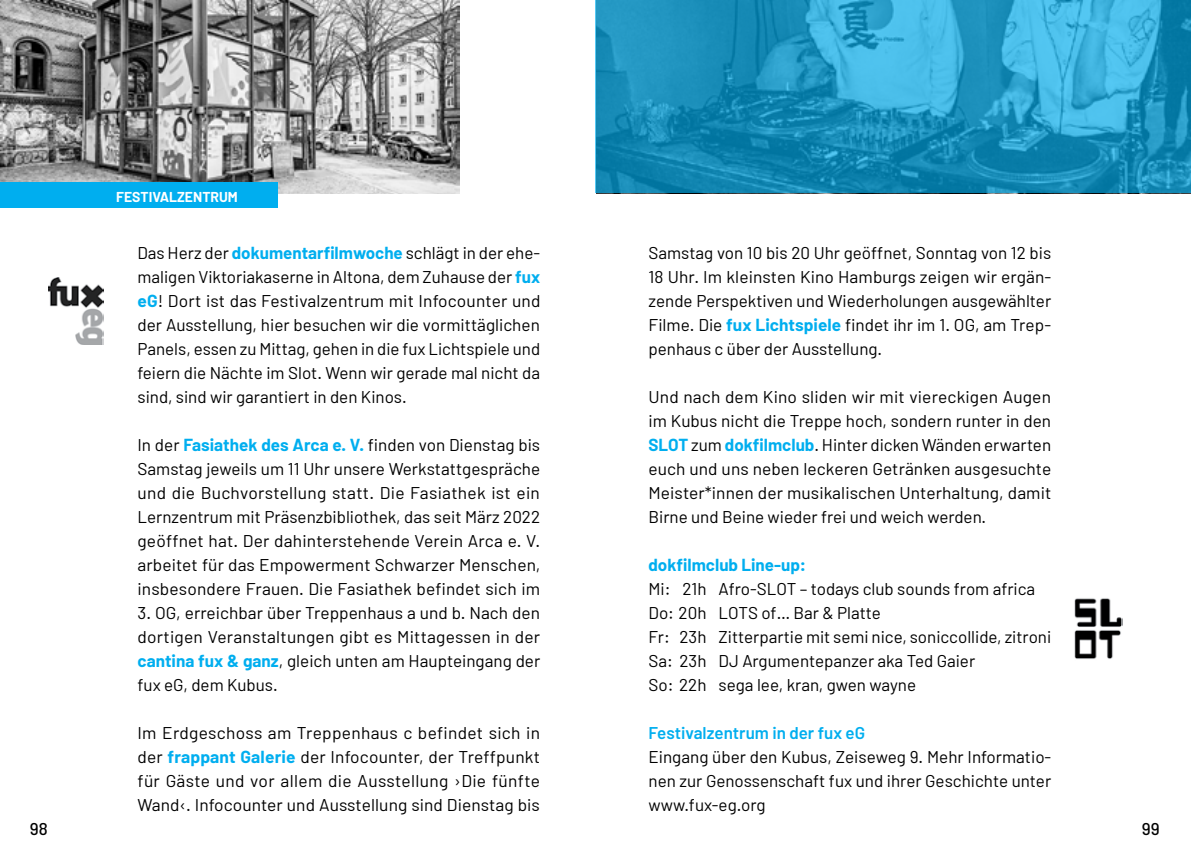
<style>
.page{position:relative;width:1191px;height:851px;background:#fff}
.page>*{position:absolute;margin:0;border:0;box-sizing:border-box;transform-origin:0 0}
.t1{font:17px/24px "Barlow";color:#000;text-align:justify}
.t2{font:600 17px "Barlow";color:#00aeef}
.t3{font:700 17px "Barlow";color:#00aeef}
.t4{font:500 17px "Barlow";color:#000}
.t5{font:700 14px "Barlow";color:#fff}
.s1{font-weight:700;color:#00aeef}
</style>
<div class="page">
<img style="left:49px;top:277px;width:55px;height:67px">
<img style="left:1074px;top:598px;width:48px;height:61px">
<img style="left:0;top:0;width:459px;height:193px">
<div style="left:0;top:181px;width:278px;height:26px;background:#00aeef"></div>
<svg style="left:595px;top:0;width:596px;height:193px;background:#2296c2"></svg>
<p class="t5" style="left:29px;top:188px;width:228px">FESTIVALZENTRUM &amp; DOKFILMCLUB</p>
<p class="t5" style="left:116px;top:188px;width:123px">FESTIVALZENTRUM</p>
<p class="t1" style="left:137px;top:240px;width:404px">Das Herz der <span class="s1">dokumentarfilmwoche</span> schlägt in der ehe&shy;maligen Viktoriakaserne in Altona, dem Zuhause der <span class="s1">fux eG</span>! Dort ist das Festivalzentrum mit Infocounter und der Ausstellung, hier besuchen wir die vormittäglichen Panels, essen zu Mittag, gehen in die fux Lichtspiele und feiern die Nächte im Slot. Wenn wir gerade mal nicht da sind, sind wir garantiert in den Kinos.</p>
<p class="t1" style="left:137px;top:432px;width:404px">In der <span class="s1">Fasiathek des Arca e. V.</span> finden von Dienstag bis Samstag jeweils um 11 Uhr unsere Werkstattgespräche und die Buchvorstellung statt. Die Fasiathek ist ein Lernzentrum mit Präsenzbibliothek, das seit März 2022 geöffnet hat. Der dahinterstehende Verein Arca e. V. arbeitet für das Empowerment Schwarzer Menschen, insbesondere Frauen. Die Fasiathek befindet sich im</p>
<p class="t1" style="left:137px;top:600px;width:404px">3. OG, erreichbar über Treppenhaus a und b. Nach den dortigen Veranstaltungen gibt es Mittagessen in der <span class="s1">cantina fux &amp; ganz</span>, gleich unten am Haupteingang der fux eG, dem Kubus.</p>
<p class="t1" style="left:137px;top:720px;width:404px">Im Erdgeschoss am Treppenhaus c befindet sich in der <span class="s1">frappant Galerie</span> der Infocounter, der Treffpunkt für Gäste und vor allem die Ausstellung ›Die fünfte Wand‹. Infocounter und Ausstellung sind Dienstag bis</p>
<p class="t1" style="left:648px;top:240px;width:404px">Samstag von 10 bis 20 Uhr geöffnet, Sonntag von 12 bis 18 Uhr. Im kleinsten Kino Hamburgs zeigen wir ergän&shy;zende Perspektiven und Wiederholungen ausgewählter Filme. Die <span class="s1">fux Lichtspiele</span> findet ihr im 1. OG, am Trep&shy;penhaus c über der Ausstellung.</p>
<p class="t1" style="left:648px;top:384px;width:404px">Und nach dem Kino sliden wir mit viereckigen Augen im Kubus nicht die Treppe hoch, sondern runter in den <span class="s1">SLOT</span> zum <span class="s1">dokfilmclub</span>. Hinter dicken Wänden erwarten euch und uns neben leckeren Getränken ausgesuchte Meister*innen der musikalischen Unterhaltung, damit Birne und Beine wieder frei und weich werden.</p>
<p class="t3" style="left:648px;top:554px;width:159px">dokfilmclub Line-up:</p>
<p class="t1" style="left:648px;top:576px;width:404px;text-align:left">Mi: 21h Afro-SLOT – todays club sounds from africa Do: 20h LOTS of… Bar &amp; Platte<br>Fr: 23h Zitterpartie mit semi nice, soniccollide, zitroni Sa: 23h DJ Argumentepanzer aka Ted Gaier<br>So: 22h sega lee, kran, gwen wayne</p>
<p class="t2" style="left:648px;top:722px;width:218px">Festivalzentrum in der fux eG</p>
<p class="t1" style="left:648px;top:744px;width:404px">Eingang über den Kubus, Zeiseweg 9. Mehr Informatio&shy;nen zur Genossenschaft fux und ihrer Geschichte unter www.fux-eg.org</p>
<p class="t4" style="left:30px;top:818px;width:19px">98</p>
<p class="t4" style="left:1141px;top:818px;width:19px">99</p>
</div>
